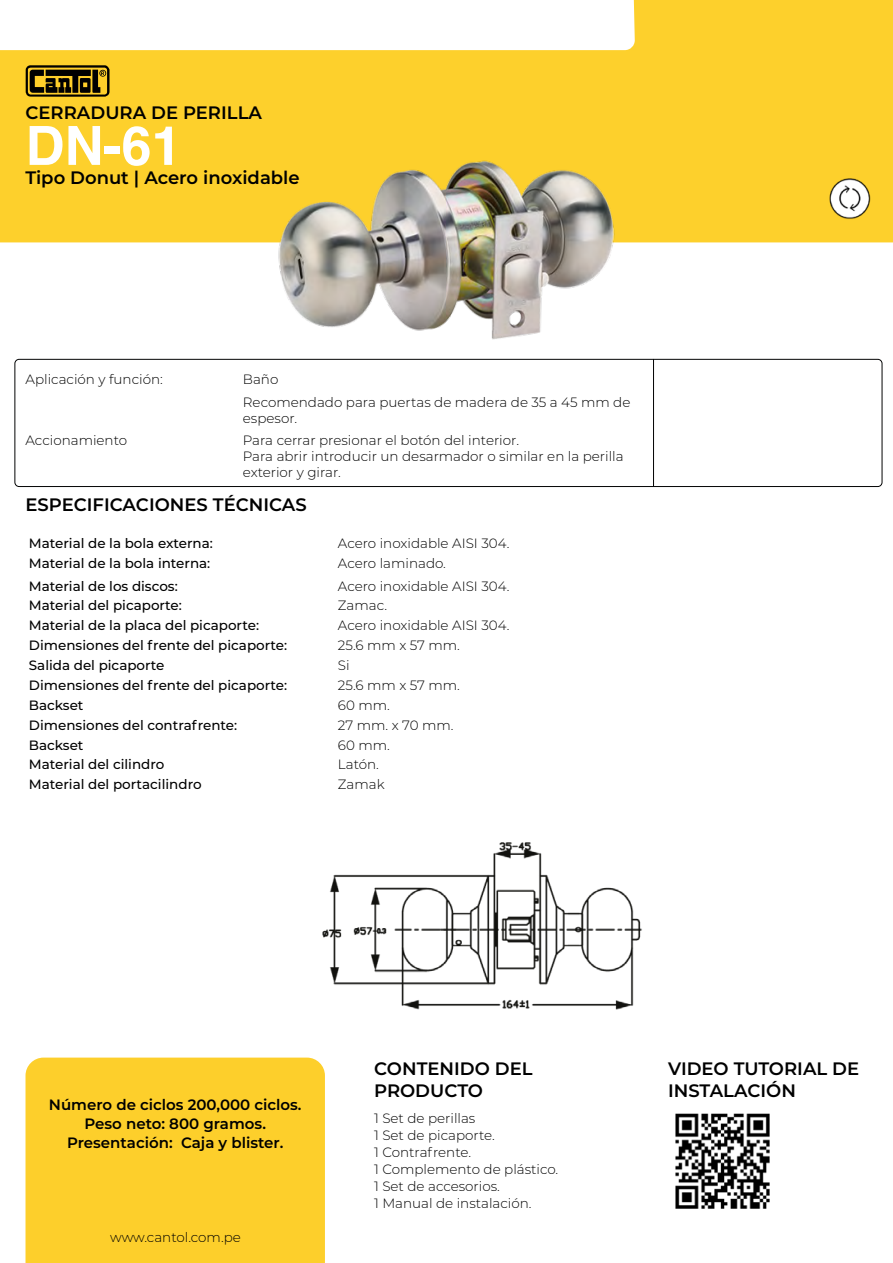
<style>
.page{position:relative;width:893px;height:1263px;background:#fff}
.page>*{position:absolute;margin:0;border:0;box-sizing:border-box;transform-origin:0 0}
.Texto_grande{font:700 54px "Helvetica";color:#fff}
.t1{font:600 18px/21.6px "Montserrat";color:#000}
.t2{font:600 15px "Montserrat";color:#000}
.t3{font:300 13.5px/16.2px "Montserrat";color:#000}
.t4{font:500 13.5px "Montserrat";color:#000}
</style>
<div class="page">
<svg style="left:0;top:0;width:893px;height:242px;fill:#fdd02c"></svg>
<hr style="left:653px;top:359px;width:1px;height:127px;background:#000">
<svg style="left:26px;top:65px;width:84px;height:32px;background:#604d10"></svg>
<div style="left:15px;top:359px;width:867px;height:128px;border:1px solid #030404;border-radius:4px"></div>
<img style="left:236px;top:123px;width:421px;height:238px">
<img style="left:824px;top:167px;width:50px;height:65px">
<div style="left:26px;top:1057px;width:299px;height:206px;background:#fdcf2b"></div>
<img style="left:675px;top:1113px;width:95px;height:96px">
<img style="left:322px;top:842px;width:320px;height:168px">
<p class="t1" style="left:26px;top:101px;width:238px">CERRADURA DE PERILLA</p>
<p class="Texto_grande" style="left:26px;top:113px;width:158px">DN-61</p>
<p class="t1" style="left:26px;top:166px;width:276px">Tipo Donut | Acero inoxidable</p>
<p class="t3" style="left:26px;top:371px;width:139px">Aplicación y función:</p>
<p class="t3" style="left:243px;top:371px;width:37px">Baño</p>
<p class="t3" style="left:243px;top:393px;width:389px">Recomendado para puertas de madera de 35 a 45 mm de espesor.</p>
<p class="t3" style="left:26px;top:432px;width:103px">Accionamiento</p>
<p class="t3" style="left:243px;top:432px;width:278px">Para cerrar presionar el botón del interior.</p>
<p class="t3" style="left:243px;top:448px;width:382px">Para abrir introducir un desarmador o similar en la perilla exterior y girar.</p>
<p class="t1" style="left:26px;top:493px;width:283px">ESPECIFICACIONES TÉCNICAS</p>
<p class="t4" style="left:29px;top:534px;width:185px">Material de la bola externa:</p>
<p class="t3" style="left:338px;top:535px;width:173px">Acero inoxidable AISI 304.</p>
<p class="t4" style="left:29px;top:554px;width:183px">Material de la bola interna:</p>
<p class="t3" style="left:338px;top:555px;width:110px">Acero laminado.</p>
<p class="t4" style="left:29px;top:576px;width:150px">Material de los discos:</p>
<p class="t3" style="left:338px;top:577px;width:173px">Acero inoxidable AISI 304.</p>
<p class="t4" style="left:29px;top:596px;width:155px">Material del picaporte:</p>
<p class="t3" style="left:338px;top:597px;width:51px">Zamac.</p>
<p class="t4" style="left:29px;top:616px;width:232px">Material de la placa del picaporte:</p>
<p class="t3" style="left:338px;top:617px;width:173px">Acero inoxidable AISI 304.</p>
<p class="t4" style="left:29px;top:636px;width:260px">Dimensiones del frente del picaporte:</p>
<p class="t3" style="left:338px;top:637px;width:124px">25.6 mm x 57 mm.</p>
<p class="t4" style="left:29px;top:656px;width:137px">Salida del picaporte</p>
<p class="t3" style="left:338px;top:657px;width:13px">Si</p>
<p class="t4" style="left:29px;top:676px;width:260px">Dimensiones del frente del picaporte:</p>
<p class="t3" style="left:338px;top:677px;width:124px">25.6 mm x 57 mm.</p>
<p class="t4" style="left:29px;top:695px;width:56px">Backset</p>
<p class="t3" style="left:338px;top:696px;width:53px">60 mm.</p>
<p class="t4" style="left:29px;top:715px;width:210px">Dimensiones del contrafrente:</p>
<p class="t3" style="left:338px;top:716px;width:117px">27 mm. x 70 mm.</p>
<p class="t4" style="left:29px;top:735px;width:56px">Backset</p>
<p class="t3" style="left:338px;top:736px;width:53px">60 mm.</p>
<p class="t4" style="left:29px;top:755px;width:137px">Material del cilindro</p>
<p class="t3" style="left:338px;top:756px;width:43px">Latón.</p>
<p class="t4" style="left:29px;top:775px;width:174px">Material del portacilindro</p>
<p class="t3" style="left:338px;top:776px;width:48px">Zamak</p>
<p class="t2" style="left:49px;top:1094px;width:254px">Número de ciclos 200,000 ciclos.</p>
<p class="t2" style="left:84px;top:1113px;width:183px">Peso neto: 800 gramos.</p>
<p class="t2" style="left:67px;top:1132px;width:218px">Presentación: Caja y blister.</p>
<p class="t3" style="left:110px;top:1228px;width:132px">www.cantol.com.pe</p>
<p class="t1" style="left:374px;top:1057px;width:160px">CONTENIDO DEL<br>PRODUCTO</p>
<p class="t1" style="left:668px;top:1057px;width:193px">VIDEO TUTORIAL DE<br>INSTALACIÓN</p>
<p class="t3" style="left:374px;top:1109px;width:103px">1 Set de perillas</p>
<p class="t3" style="left:374px;top:1143px;width:99px">1 Contrafrente.</p>
<p class="t3" style="left:374px;top:1160px;width:186px">1 Complemento de plástico.</p>
<p class="t3" style="left:374px;top:1177px;width:127px">1 Set de accesorios.</p>
<p class="t3" style="left:374px;top:1194px;width:159px">1 Manual de instalación.</p>
<p class="t3" style="left:374px;top:1126px;width:122px">1 Set de picaporte.</p>
</div>
